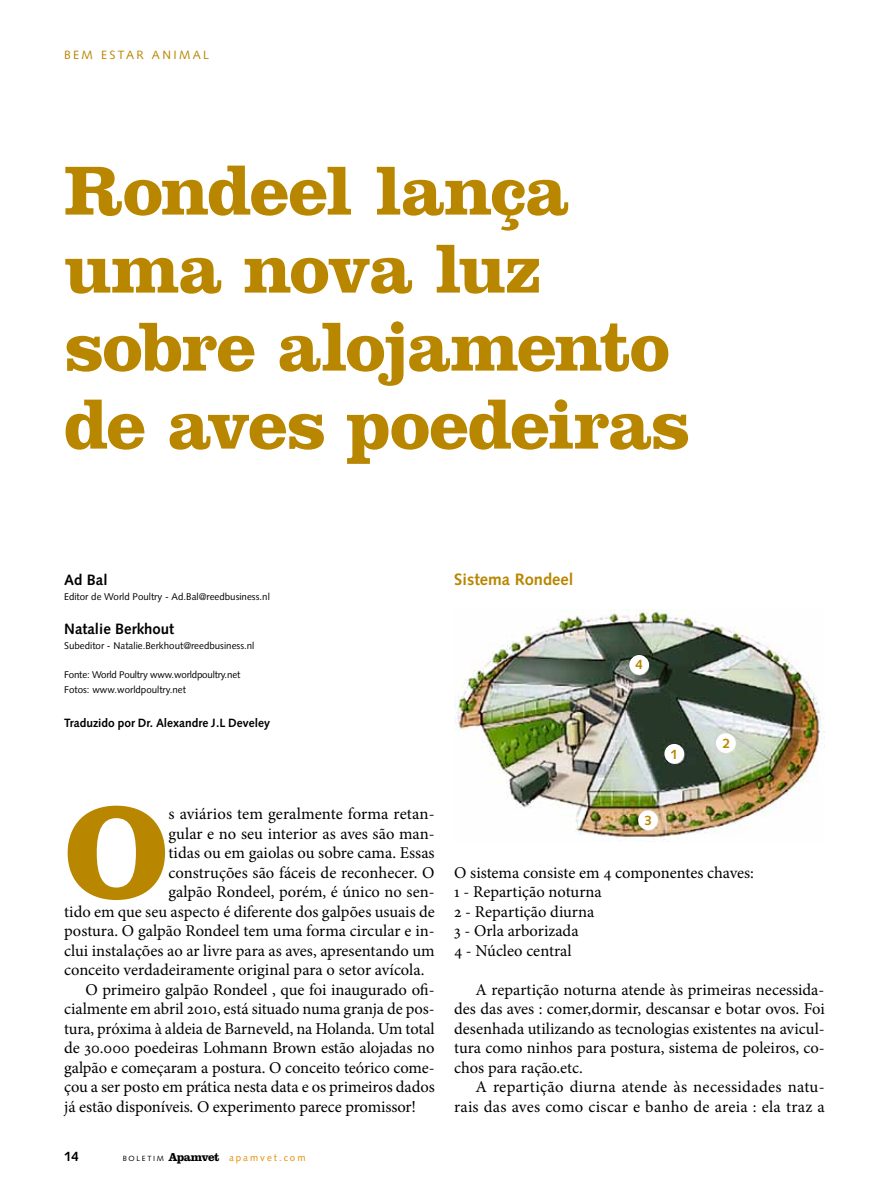
<style>
.page{position:relative;width:893px;height:1191px;background:#fff}
.page>*{position:absolute;margin:0;border:0;box-sizing:border-box;transform-origin:0 0}
.t1{font:700 134.1px "Clarendon LT Std";color:#b98600}
.t2{font:700 72px/78px "Clarendon LT Std";letter-spacing:-.025em;color:#b98600}
.t3{font:16.5px/19.5px "Minion Pro";color:#000}
.t4{font:700 16.5px "Syntax LT Std";color:#b98600}
.t5{font:700 15px "Syntax LT Std";color:#000}
.t6{font:700 13.5px "Syntax LT Std";color:#b98600}
.t7{font:700 13.5px "Syntax LT Std";color:#000}
.t8{font:700 12px "Syntax LT Std";color:#000}
.t9{font:12px "Syntax LT Std";color:#b98600}
.t10{font:9.75px "Syntax LT Std";color:#000}
.t11{font:9.75px/14.7px "Syntax LT Std";letter-spacing:-.02em;color:#000}
.t12{font:9.75px "Syntax LT Std";letter-spacing:.2em;color:#e78c00}
.s1{font-size:7.5px;color:#000}
.s2{font-family:"Clarendon LT Std";font-weight:700;font-size:12px;color:#000}
</style>
<div class="page">
<img style="left:454px;top:609px;width:370px;height:231px">
<div style="left:664px;top:744px;width:20px;height:19px;background:#fff;border-radius:50%"></div>
<div style="left:716px;top:733px;width:20px;height:20px;background:#fff;border-radius:50%"></div>
<div style="left:629px;top:655px;width:20px;height:19px;background:#fff;border-radius:50%"></div>
<div style="left:638px;top:810px;width:20px;height:20px;background:#fff;border-radius:50%"></div>
<p class="t9" style="left:64px;top:47px;width:47px">BEM estar</p>
<p class="t9" style="left:152px;top:47px;width:11px">animal</p>
<h2 class="t2" style="left:64px;top:151px;width:628px">Rondeel lança uma nova luz sobre alojamento de aves poedeiras</h2>
<p class="t5" style="left:64px;top:571px;width:45px">Ad Bal</p>
<p class="t10" style="left:64px;top:591px;width:207px">Editor de World Poultry - Ad.Bal@reedbusiness.nl</p>
<p class="t5" style="left:64px;top:620px;width:112px">Natalie Berkhout</p>
<p class="t10" style="left:64px;top:640px;width:192px">Subeditor - Natalie.Berkhout@reedbusiness.nl</p>
<p class="t11" style="left:64px;top:667px;width:178px">Fonte: World Poultry www.worldpoultry.net<br>Fotos: www.worldpoultry.net</p>
<p class="t8" style="left:64px;top:716px;width:207px">Traduzido por Dr. Alexandre J.L Develey</p>
<h1 class="t1" style="left:64px;top:771px;width:106px">O</h1>
<p class="t3" style="left:169px;top:804px;width:268px">s aviários tem geralmente forma retan-</p>
<p class="t3" style="left:169px;top:824px;width:268px">gular e no seu interior as aves são man-</p>
<p class="t3" style="left:169px;top:843px;width:268px">tidas ou em gaiolas ou sobre cama. Essas</p>
<p class="t3" style="left:169px;top:863px;width:268px">construções são fáceis de reconhecer. O</p>
<p class="t3" style="left:169px;top:882px;width:268px">galpão Rondeel, porém, é único no sen-</p>
<p class="t3" style="left:64px;top:902px;width:372px">tido em que seu aspecto é diferente dos galpões usuais de</p>
<p class="t3" style="left:64px;top:921px;width:372px">postura. O galpão Rondeel tem uma forma circular e in-</p>
<p class="t3" style="left:64px;top:941px;width:372px">clui instalações ao ar livre para as aves, apresentando um</p>
<p class="t3" style="left:64px;top:960px;width:362px">conceito verdadeiramente original para o setor avícola.</p>
<p class="t3" style="left:85px;top:980px;width:351px">O primeiro galpão Rondeel , que foi inaugurado ofi-</p>
<p class="t3" style="left:64px;top:999px;width:372px">cialmente em abril 2010, está situado numa granja de pos-</p>
<p class="t3" style="left:64px;top:1019px;width:372px">tura, próxima à aldeia de Barneveld, na Holanda. Um total</p>
<p class="t3" style="left:64px;top:1038px;width:372px">de 30.000 poedeiras Lohmann Brown estão alojadas no</p>
<p class="t3" style="left:64px;top:1058px;width:372px">galpão e começaram a postura. O conceito teórico come-</p>
<p class="t3" style="left:64px;top:1077px;width:372px">çou a ser posto em prática nesta data e os primeiros dados</p>
<p class="t3" style="left:64px;top:1097px;width:354px">já estão disponíveis. O experimento parece promissor!</p>
<p class="t7" style="left:64px;top:1148px;width:16px">14</p>
<p class="t12" style="left:123px;top:1151px;width:184px"><span class="s1">BOLETIM</span> <span class="s2">Apamvet</span> apamvet.com</p>
<p class="t4" style="left:454px;top:570px;width:121px">Sistema Rondeel</p>
<p class="t6" style="left:636px;top:657px;width:9px">4</p>
<p class="t6" style="left:670px;top:746px;width:9px">1</p>
<p class="t6" style="left:645px;top:812px;width:9px">3</p>
<p class="t6" style="left:723px;top:735px;width:9px">2</p>
<p class="t3" style="left:454px;top:863px;width:301px">O sistema consiste em 4 componentes chaves:<br>1 - Repartição noturna<br>2 - Repartição diurna<br>3 - Orla arborizada<br>4 - Núcleo central</p>
<p class="t3" style="left:454px;top:980px;width:372px;text-align:justify;text-indent:21px">A repartição noturna atende às primeiras necessida&shy;des das aves : comer,dormir, descansar e botar ovos. Foi desenhada utilizando as tecnologias existentes na avicul&shy;tura como ninhos para postura, sistema de poleiros, co&shy;chos para ração.etc.</p>
<p class="t3" style="left:454px;top:1077px;width:372px;text-align:right">A repartição diurna atende às necessidades natu&shy;rais das aves como ciscar e banho de areia : ela traz a</p>
</div>
